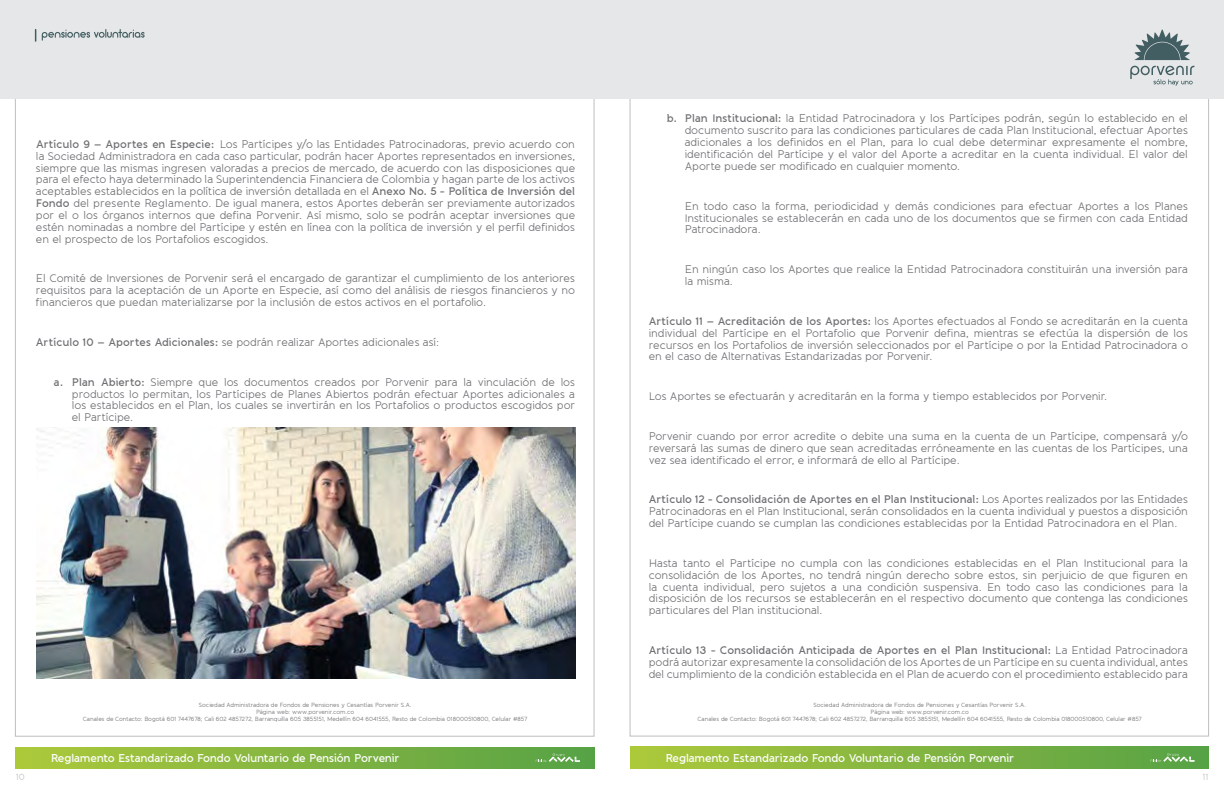
<style>
.page{position:relative;width:1224px;height:792px;background:#fff}
.page>*{position:absolute;margin:0;border:0;box-sizing:border-box;transform-origin:0 0}
.t1{font:600 11.3px "Banda";letter-spacing:-.02em;color:#fff}
.t2{font:11px/11.9px "Banda";letter-spacing:-.01em;color:#6d6e71;text-align:justify}
.t3{font:9px "Banda";color:#bcbec0}
.t4{font:6px/7.2px "Banda";letter-spacing:-.01em;color:#6d6e71;text-align:center}
.s1{font-weight:600}
</style>
<div class="page">
<div style="left:612px;top:0;width:612px;height:99px;background:#e6e7e8"></div>
<svg style="left:1135px;top:30px;width:55px;height:30px"></svg>
<svg style="left:1130px;top:66px;width:64px;height:19px"></svg>
<div style="left:630px;top:747px;width:579px;height:21px;background:linear-gradient(to right,#adc83b,#57a246)"></div>
<svg style="left:1150px;top:753px;width:45px;height:9px"></svg>
<div style="left:0;top:0;width:612px;height:99px;background:#e6e7e8"></div>
<svg style="left:35px;top:29px;width:1px;height:13px"></svg>
<svg style="left:42px;top:29px;width:103px;height:12px"></svg>
<div style="left:15px;top:747px;width:579px;height:21px;background:linear-gradient(to right,#adc83b,#57a246)"></div>
<svg style="left:536px;top:753px;width:44px;height:9px"></svg>
<img style="left:36px;top:427px;width:539px;height:252px">
<p class="t2" style="left:36px;top:138px;width:541px"><span class="s1">Artículo 9 – Aportes en Especie:</span> Los Partícipes y/o las Entidades Patrocinadoras, previo acuerdo con la Sociedad Administradora en cada caso particular, podrán hacer Aportes representados en inversiones, siempre que las mismas ingresen valoradas a precios de mercado, de acuerdo con las disposiciones que para el efecto haya determinado la Superintendencia Financiera de Colombia y hagan parte de los activos aceptables establecidos en la política de inversión detallada en el <span class="s1">Anexo No. 5 - Política de Inversión del Fondo</span> del presente Reglamento. De igual manera, estos Aportes deberán ser previamente autorizados por el o los órganos internos que defina Porvenir. Así mismo, solo se podrán aceptar inversiones que estén nominadas a nombre del Partícipe y estén en línea con la política de inversión y el perfil definidos en el prospecto de los Portafolios escogidos.</p>
<p class="t2" style="left:36px;top:273px;width:541px">El Comité de Inversiones de Porvenir será el encargado de garantizar el cumplimiento de los anteriores requisitos para la aceptación de un Aporte en Especie, así como del análisis de riesgos financieros y no financieros que puedan materializarse por la inclusión de estos activos en el portafolio.</p>
<p class="t2" style="left:36px;top:336px;width:405px"><span class="s1">Artículo 10 – Aportes Adicionales:</span> se podrán realizar Aportes adicionales así:</p>
<p class="t2" style="left:72px;top:376px;width:505px;text-indent:-18px"><span class="s1">a. Plan Abierto:</span> Siempre que los documentos creados por Porvenir para la vinculación de los productos lo permitan, los Partícipes de Planes Abiertos podrán efectuar Aportes adicionales a los establecidos en el Plan, los cuales se invertirán en los Portafolios o productos escogidos por el Partícipe.</p>
<p class="t4" style="left:83px;top:701px;width:446px">Sociedad Administradora de Fondos de Pensiones y Cesantías Porvenir S.A.<br>Página web: www.porvenir.com.co<br>Canales de Contacto: Bogotá 601 7447678; Cali 602 4857272, Barranquilla 605 3855151, Medellín 604 6041555, Resto de Colombia 018000510800, Celular #857</p>
<p class="t1" style="left:51px;top:751px;width:350px">Reglamento Estandarizado Fondo Voluntario de Pensión Porvenir</p>
<p class="t2" style="left:685px;top:113px;width:505px;text-indent:-18px"><span class="s1">b. Plan Institucional:</span> la Entidad Patrocinadora y los Partícipes podrán, según lo establecido en el documento suscrito para las condiciones particulares de cada Plan Institucional, efectuar Aportes adicionales a los definidos en el Plan, para lo cual debe determinar expresamente el nombre, identificación del Partícipe y el valor del Aporte a acreditar en la cuenta individual. El valor del Aporte puede ser modificado en cualquier momento.</p>
<p class="t2" style="left:685px;top:200px;width:505px">En todo caso la forma, periodicidad y demás condiciones para efectuar Aportes a los Planes Institucionales se establecerán en cada uno de los documentos que se firmen con cada Entidad Patrocinadora.</p>
<p class="t2" style="left:685px;top:263px;width:505px">En ningún caso los Aportes que realice la Entidad Patrocinadora constituirán una inversión para la misma.</p>
<p class="t2" style="left:649px;top:315px;width:541px"><span class="s1">Artículo 11 – Acreditación de los Aportes:</span> los Aportes efectuados al Fondo se acreditarán en la cuenta individual del Partícipe en el Portafolio que Porvenir defina, mientras se efectúa la dispersión de los recursos en los Portafolios de inversión seleccionados por el Partícipe o por la Entidad Patrocinadora o en el caso de Alternativas Estandarizadas por Porvenir.</p>
<p class="t2" style="left:649px;top:390px;width:460px">Los Aportes se efectuarán y acreditarán en la forma y tiempo establecidos por Porvenir.</p>
<p class="t2" style="left:649px;top:430px;width:541px">Porvenir cuando por error acredite o debite una suma en la cuenta de un Partícipe, compensará y/o reversará las sumas de dinero que sean acreditadas erróneamente en las cuentas de los Partícipes, una vez sea identificado el error, e informará de ello al Partícipe.</p>
<p class="t2" style="left:649px;top:494px;width:541px"><span class="s1">Artículo 12 - Consolidación de Aportes en el Plan Institucional:</span> Los Aportes realizados por las Entidades Patrocinadoras en el Plan Institucional, serán consolidados en la cuenta individual y puestos a disposición del Partícipe cuando se cumplan las condiciones establecidas por la Entidad Patrocinadora en el Plan.</p>
<p class="t2" style="left:649px;top:557px;width:541px">Hasta tanto el Partícipe no cumpla con las condiciones establecidas en el Plan Institucional para la consolidación de los Aportes, no tendrá ningún derecho sobre estos, sin perjuicio de que figuren en la cuenta individual, pero sujetos a una condición suspensiva. En todo caso las condiciones para la disposición de los recursos se establecerán en el respectivo documento que contenga las condiciones particulares del Plan institucional.</p>
<p class="t2" style="left:649px;top:644px;width:541px"><span class="s1">Artículo 13 - Consolidación Anticipada de Aportes en el Plan Institucional:</span> La Entidad Patrocinadora podrá autorizar expresamente la consolidación de los Aportes de un Partícipe en su cuenta individual, antes del cumplimiento de la condición establecida en el Plan de acuerdo con el procedimiento establecido para</p>
<p class="t4" style="left:698px;top:701px;width:446px">Sociedad Administradora de Fondos de Pensiones y Cesantías Porvenir S.A.<br>Página web: www.porvenir.com.co<br>Canales de Contacto: Bogotá 601 7447678; Cali 602 4857272, Barranquilla 605 3855151, Medellín 604 6041555, Resto de Colombia 018000510800, Celular #857</p>
<p class="t1" style="left:665px;top:751px;width:350px">Reglamento Estandarizado Fondo Voluntario de Pensión Porvenir</p>
<p class="t3" style="left:16px;top:771px;width:10px">10</p>
<p class="t3" style="left:1203px;top:771px;width:7px">11</p>
</div>
